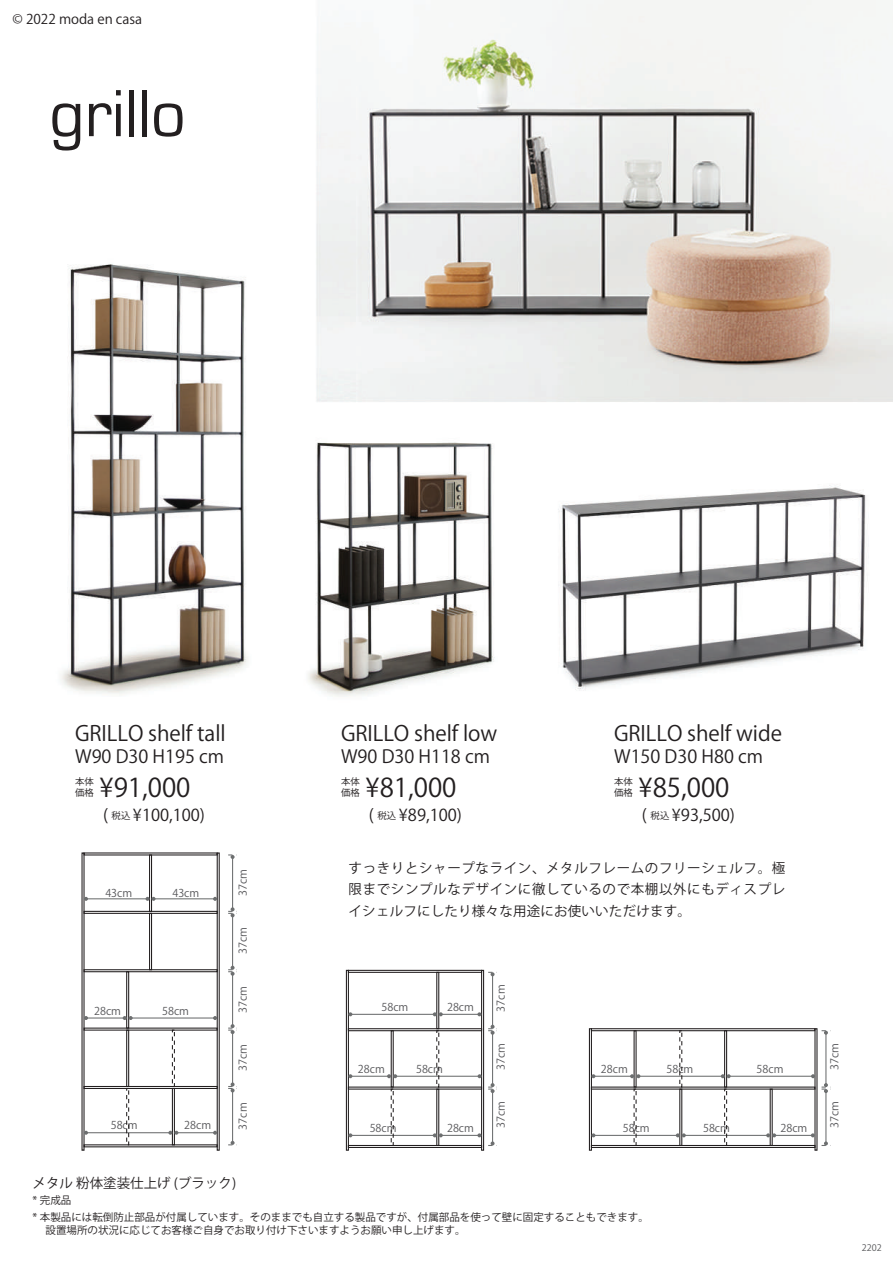
<style>
.page{position:relative;width:893px;height:1263px;background:#fff}
.page>*{position:absolute;margin:0;border:0;box-sizing:border-box;transform-origin:0 0}
.t1{font:69px "Eurostile";color:#231f20}
.t2{font:25.8px "Koz Go Pro";color:#231f20}
.t3{font:21px "Koz Go Pro";letter-spacing:-.005em;color:#231f20}
.t4{font:18px "Koz Go Pro";color:#231f20}
.t5{font:16.35px "Koz Go Pro";color:#231f20}
.t6{font:13.5px/21.3px "Koz Go Pro";letter-spacing:.015em;color:#231f20;text-align:justify}
.t7{font:10.8px "Koz Go Pro";color:#58585b}
.t8{font:10.5px/17.2px "Koz Go Pro";color:#231f20}
.t9{font:9.45px/11.2px "Koz Go Pro";color:#231f20}
.t10{font:9px "Koz Go Pro";color:#57585a}
.s1{font-size:9.45px}
</style>
<div class="page">
<img style="left:61px;top:0;width:832px;height:697px">
<div style="left:346px;top:970px;width:3px;height:181px;border:1px solid #231f20"></div>
<div style="left:481px;top:970px;width:3px;height:181px;border:1px solid #231f20"></div>
<div style="left:348px;top:970px;width:134px;height:3px;border:1px solid #231f20"></div>
<div style="left:348px;top:1028px;width:134px;height:3px;border:1px solid #231f20"></div>
<div style="left:348px;top:1145px;width:134px;height:3px;border:1px solid #231f20"></div>
<div style="left:436px;top:972px;width:3px;height:57px;border:1px solid #231f20"></div>
<hr style="left:492px;top:974px;width:1px;height:53px;background:#6d6f70">
<svg style="left:488px;top:972px;width:9px;height:4px"></svg>
<hr style="left:492px;top:1032px;width:1px;height:53px;background:#6d6f70">
<svg style="left:488px;top:1025px;width:9px;height:10px"></svg>
<hr style="left:492px;top:1091px;width:1px;height:52px;background:#6d6f70">
<svg style="left:488px;top:1083px;width:9px;height:10px"></svg>
<svg style="left:488px;top:1141px;width:9px;height:5px"></svg>
<hr style="left:441px;top:1014px;width:39px;height:1px;background:#6d6f70">
<svg style="left:477px;top:1012px;width:4px;height:4px"></svg>
<hr style="left:350px;top:1014px;width:85px;height:1px;background:#6d6f70">
<svg style="left:433px;top:1012px;width:10px;height:4px"></svg>
<svg style="left:348px;top:1012px;width:4px;height:4px"></svg>
<div style="left:436px;top:1088px;width:3px;height:58px;border:1px solid #231f20"></div>
<hr style="left:441px;top:1135px;width:39px;height:1px;background:#6d6f70">
<svg style="left:477px;top:1133px;width:4px;height:4px"></svg>
<hr style="left:350px;top:1135px;width:85px;height:1px;background:#6d6f70">
<svg style="left:433px;top:1133px;width:10px;height:4px"></svg>
<svg style="left:348px;top:1133px;width:4px;height:4px"></svg>
<div style="left:391px;top:1030px;width:3px;height:57px;border:1px solid #231f20"></div>
<hr style="left:395px;top:1076px;width:85px;height:1px;background:#6d6f70">
<svg style="left:478px;top:1074px;width:4px;height:4px"></svg>
<hr style="left:350px;top:1076px;width:39px;height:1px;background:#6d6f70">
<svg style="left:387px;top:1074px;width:10px;height:4px"></svg>
<svg style="left:348px;top:1074px;width:4px;height:4px"></svg>
<div style="left:436px;top:1030px;width:3px;height:57px;border:1px dashed #231f20"></div>
<div style="left:391px;top:1088px;width:3px;height:58px;border:1px dashed #231f20"></div>
<div style="left:217px;top:852px;width:3px;height:299px;border:1px solid #231f20"></div>
<div style="left:83px;top:911px;width:135px;height:3px;border:1px solid #231f20"></div>
<div style="left:83px;top:969px;width:135px;height:3px;border:1px solid #231f20"></div>
<div style="left:83px;top:1086px;width:135px;height:3px;border:1px solid #231f20"></div>
<hr style="left:232px;top:857px;width:1px;height:52px;background:#6d6f70">
<svg style="left:228px;top:854px;width:9px;height:5px"></svg>
<hr style="left:232px;top:915px;width:1px;height:53px;background:#6d6f70">
<svg style="left:228px;top:907px;width:9px;height:10px"></svg>
<hr style="left:232px;top:974px;width:1px;height:52px;background:#6d6f70">
<svg style="left:228px;top:966px;width:9px;height:10px"></svg>
<hr style="left:232px;top:1032px;width:1px;height:52px;background:#6d6f70">
<svg style="left:228px;top:1024px;width:9px;height:10px"></svg>
<hr style="left:232px;top:1090px;width:1px;height:53px;background:#6d6f70">
<svg style="left:228px;top:1082px;width:9px;height:10px"></svg>
<svg style="left:228px;top:1141px;width:9px;height:4px"></svg>
<div style="left:149px;top:854px;width:3px;height:58px;border:1px solid #231f20"></div>
<hr style="left:86px;top:898px;width:62px;height:1px;background:#6d6f70">
<svg style="left:84px;top:897px;width:4px;height:4px"></svg>
<hr style="left:153px;top:898px;width:62px;height:1px;background:#6d6f70">
<svg style="left:213px;top:897px;width:4px;height:4px"></svg>
<svg style="left:146px;top:897px;width:10px;height:4px"></svg>
<div style="left:149px;top:913px;width:3px;height:57px;border:1px solid #231f20"></div>
<div style="left:126px;top:971px;width:3px;height:58px;border:1px solid #231f20"></div>
<hr style="left:86px;top:1017px;width:39px;height:1px;background:#6d6f70">
<svg style="left:84px;top:1016px;width:4px;height:4px"></svg>
<hr style="left:131px;top:1017px;width:84px;height:1px;background:#6d6f70">
<svg style="left:213px;top:1016px;width:4px;height:4px"></svg>
<svg style="left:123px;top:1016px;width:10px;height:4px"></svg>
<div style="left:126px;top:1029px;width:3px;height:58px;border:1px solid #231f20"></div>
<div style="left:172px;top:1088px;width:3px;height:57px;border:1px solid #231f20"></div>
<hr style="left:86px;top:1132px;width:85px;height:1px;background:#6d6f70">
<svg style="left:84px;top:1131px;width:4px;height:4px"></svg>
<hr style="left:176px;top:1132px;width:39px;height:1px;background:#6d6f70">
<svg style="left:213px;top:1131px;width:4px;height:4px"></svg>
<svg style="left:168px;top:1131px;width:10px;height:4px"></svg>
<div style="left:126px;top:1088px;width:3px;height:57px;border:1px dashed #231f20"></div>
<div style="left:172px;top:1029px;width:3px;height:58px;border:1px dashed #231f20"></div>
<div style="left:589px;top:1028px;width:3px;height:123px;border:1px solid #231f20"></div>
<div style="left:591px;top:1028px;width:224px;height:3px;border:1px solid #231f20"></div>
<div style="left:591px;top:1145px;width:224px;height:3px;border:1px solid #231f20"></div>
<hr style="left:825px;top:1032px;width:1px;height:53px;background:#6d6f70">
<svg style="left:821px;top:1030px;width:7px;height:5px"></svg>
<hr style="left:825px;top:1091px;width:1px;height:52px;background:#6d6f70">
<svg style="left:821px;top:1083px;width:7px;height:10px"></svg>
<svg style="left:821px;top:1141px;width:7px;height:5px"></svg>
<div style="left:770px;top:1088px;width:3px;height:58px;border:1px solid #231f20"></div>
<hr style="left:774px;top:1135px;width:39px;height:1px;background:#6d6f70">
<svg style="left:811px;top:1133px;width:4px;height:4px"></svg>
<hr style="left:684px;top:1135px;width:84px;height:1px;background:#6d6f70">
<svg style="left:766px;top:1133px;width:10px;height:4px"></svg>
<div style="left:724px;top:1030px;width:3px;height:57px;border:1px solid #231f20"></div>
<hr style="left:638px;top:1076px;width:85px;height:1px;background:#6d6f70">
<hr style="left:593px;top:1076px;width:39px;height:1px;background:#6d6f70">
<svg style="left:630px;top:1074px;width:10px;height:4px"></svg>
<svg style="left:591px;top:1074px;width:4px;height:4px"></svg>
<div style="left:724px;top:1088px;width:3px;height:58px;border:1px dashed #231f20"></div>
<hr style="left:593px;top:1135px;width:85px;height:1px;background:#6d6f70">
<svg style="left:676px;top:1133px;width:10px;height:4px"></svg>
<svg style="left:591px;top:1133px;width:4px;height:4px"></svg>
<hr style="left:728px;top:1076px;width:85px;height:1px;background:#6d6f70">
<svg style="left:811px;top:1074px;width:4px;height:4px"></svg>
<svg style="left:721px;top:1074px;width:10px;height:4px"></svg>
<p class="t6" style="left:13px;top:9px;width:131px">© 2022 moda en casa</p>
<h1 class="t1" style="left:49px;top:76px;width:138px">grillo</h1>
<h3 class="t3" style="left:75px;top:720px;width:152px">GRILLO shelf tall</h3>
<h3 class="t4" style="left:75px;top:745px;width:150px">W90 D30 H195 cm</h3>
<p class="t9" style="left:75px;top:776px;width:20px">本体価格</p>
<h2 class="t2" style="left:100px;top:770px;width:93px">¥91,000</h2>
<p class="t5" style="left:103px;top:804px;width:104px">( <span class="s1">税込</span> ¥100,100)</p>
<p class="t7" style="left:105px;top:886px;width:28px">43cm</p>
<p class="t7" style="left:172px;top:886px;width:28px">43cm</p>
<p class="t7" style="left:94px;top:1004px;width:28px">28cm</p>
<p class="t7" style="left:162px;top:1004px;width:28px">58cm</p>
<p class="t7" style="left:111px;top:1118px;width:28px">58cm</p>
<p class="t7" style="left:184px;top:1118px;width:28px">28cm</p>
<p class="t7" style="left:236px;top:896px;width:28px;rotate:-90deg">37cm</p>
<p class="t7" style="left:236px;top:954px;width:28px;rotate:-90deg">37cm</p>
<p class="t7" style="left:236px;top:1013px;width:28px;rotate:-90deg">37cm</p>
<p class="t7" style="left:236px;top:1071px;width:28px;rotate:-90deg">37cm</p>
<p class="t7" style="left:236px;top:1129px;width:28px;rotate:-90deg">37cm</p>
<p class="t6" style="left:33px;top:1172px;width:205px">メタル 粉体塗装仕上げ (ブラック)</p>
<h3 class="t3" style="left:341px;top:720px;width:158px">GRILLO shelf low</h3>
<h3 class="t4" style="left:341px;top:745px;width:150px">W90 D30 H118 cm</h3>
<h2 class="t2" style="left:365px;top:770px;width:92px">¥81,000</h2>
<p class="t9" style="left:341px;top:776px;width:20px">本体価格</p>
<h3 class="t3" style="left:614px;top:720px;width:169px">GRILLO shelf wide</h3>
<h3 class="t4" style="left:614px;top:745px;width:150px">W150 D30 H80 cm</h3>
<h2 class="t2" style="left:638px;top:770px;width:92px">¥85,000</h2>
<p class="t9" style="left:614px;top:776px;width:20px">本体価格</p>
<p class="t5" style="left:369px;top:804px;width:94px">( <span class="s1">税込</span> ¥89,100)</p>
<p class="t5" style="left:642px;top:804px;width:94px">( <span class="s1">税込</span> ¥93,500)</p>
<p class="t6" style="left:349px;top:858px;width:438px">すっきりとシャープなライン、メタルフレームのフリーシェルフ。極限までシンプルなデザインに徹しているので本棚以外にもディスプレイシェルフにしたり様々な用途にお使いいただけます。</p>
<p class="t7" style="left:381px;top:1000px;width:28px">58cm</p>
<p class="t7" style="left:447px;top:1000px;width:28px">28cm</p>
<p class="t7" style="left:358px;top:1062px;width:28px">28cm</p>
<p class="t7" style="left:416px;top:1062px;width:28px">58cm</p>
<p class="t7" style="left:370px;top:1121px;width:28px">58cm</p>
<p class="t7" style="left:447px;top:1121px;width:28px">28cm</p>
<p class="t7" style="left:494px;top:1011px;width:28px;rotate:-90deg">37cm</p>
<p class="t7" style="left:494px;top:1070px;width:28px;rotate:-90deg">37cm</p>
<p class="t7" style="left:494px;top:1128px;width:28px;rotate:-90deg">37cm</p>
<p class="t7" style="left:601px;top:1062px;width:28px">28cm</p>
<p class="t7" style="left:666px;top:1062px;width:28px">58cm</p>
<p class="t7" style="left:757px;top:1062px;width:28px">58cm</p>
<p class="t7" style="left:623px;top:1121px;width:28px">58cm</p>
<p class="t7" style="left:703px;top:1121px;width:28px">58cm</p>
<p class="t7" style="left:780px;top:1121px;width:28px">28cm</p>
<p class="t8" style="left:33px;top:1191px;width:618px">* 完成品<br>* 本製品には転倒防止部品が付属しています。そのままでも自立する製品ですが、付属部品を使って壁に固定することもできます。</p>
<p class="t8" style="left:33px;top:1221px;width:434px">　 設置場所の状況に応じてお客様ご自身でお取り付け下さいますようお願い申し上げます。</p>
<p class="t7" style="left:827px;top:1070px;width:28px;rotate:-90deg">37cm</p>
<p class="t7" style="left:827px;top:1128px;width:28px;rotate:-90deg">37cm</p>
<p class="t10" style="left:862px;top:1242px;width:21px">2202</p>
</div>
